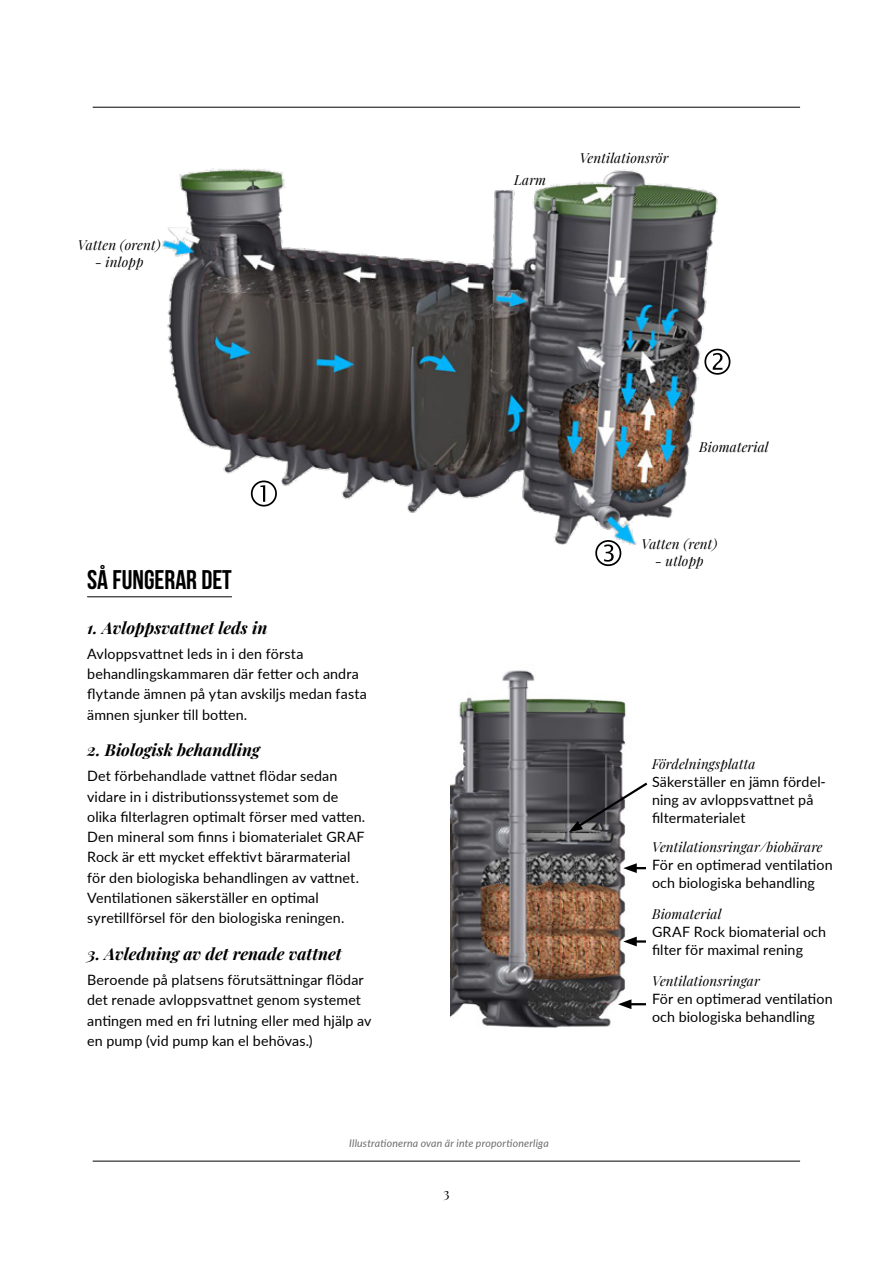
<style>
.page{position:relative;width:893px;height:1263px;background:#fff}
.page>*{position:absolute;margin:0;border:0;box-sizing:border-box;transform-origin:0 0}
.t1{font:27px "Bebas Neue";color:#000}
.t2{font:italic 700 16.5px "Playfair Display";color:#000}
.t3{font:14.25px/20.2px "Lato";letter-spacing:.01em;color:#000}
.t4{font:italic 13.5px "Playfair Display";letter-spacing:.01em;color:#000}
.t5{font:13.5px "Playfair Display";color:#000}
.t6{font:italic 10.5px "Lato";letter-spacing:.02em;color:#6b6b6a}
</style>
<div class="page">
<hr style="left:93px;top:107px;width:707px;height:1px;background:#000">
<hr style="left:93px;top:1161px;width:707px;height:1px;background:#000">
<img style="left:163px;top:168px;width:557px;height:388px">
<hr style="left:87px;top:596px;width:145px;height:1px;background:#000">
<svg style="left:251px;top:480px;width:26px;height:26px"></svg>
<svg style="left:704px;top:349px;width:26px;height:26px"></svg>
<svg style="left:595px;top:540px;width:26px;height:26px"></svg>
<img style="left:451px;top:670px;width:186px;height:358px">
<svg style="left:569px;top:780px;width:79px;height:52px"></svg>
<svg style="left:623px;top:863px;width:23px;height:10px"></svg>
<svg style="left:618px;top:999px;width:28px;height:10px"></svg>
<svg style="left:623px;top:936px;width:23px;height:10px"></svg>
<p class="t4" style="left:78px;top:235px;width:84px">Vatten (orent)</p>
<p class="t4" style="left:95px;top:251px;width:50px">- inlopp</p>
<p class="t4" style="left:514px;top:169px;width:34px">Larm</p>
<p class="t4" style="left:580px;top:148px;width:90px">Ventilationsrör</p>
<h1 class="t1" style="left:87px;top:565px;width:146px">SÅ FUNGERAR DET</h1>
<p class="t2" style="left:87px;top:614px;width:182px">1. Avloppsvattnet leds in</p>
<p class="t3" style="left:87px;top:643px;width:281px">Avloppsvattnet leds in i den första behandlingskammaren där fetter och andra flytande ämnen på ytan avskiljs medan fasta ämnen sjunker till botten.</p>
<p class="t2" style="left:87px;top:737px;width:174px">2. Biologisk behandling</p>
<p class="t3" style="left:87px;top:765px;width:280px">Det förbehandlade vattnet flödar sedan vidare in i distributionssystemet som de olika filterlagren optimalt förser med vatten.<br>Den mineral som finns i biomaterialet GRAF Rock är ett mycket effektivt bärarmaterial för den biologiska behandlingen av vattnet.<br>Ventilationen säkerställer en optimal syretillförsel för den biologiska reningen.</p>
<p class="t2" style="left:87px;top:940px;width:256px">3. Avledning av det renade vattnet</p>
<p class="t3" style="left:87px;top:969px;width:286px">Beroende på platsens förutsättningar flödar det renade avloppsvattnet genom systemet antingen med en fri lutning eller med hjälp av en pump (vid pump kan el behövas.)</p>
<p class="t6" style="left:349px;top:1135px;width:201px">Illustrationerna ovan är inte proportionerliga</p>
<p class="t5" style="left:443px;top:1182px;width:8px">3</p>
<p class="t4" style="left:699px;top:437px;width:71px">Biomaterial</p>
<p class="t4" style="left:641px;top:534px;width:78px">Vatten (rent)</p>
<p class="t4" style="left:655px;top:550px;width:50px">- utlopp</p>
<p class="t4" style="left:652px;top:753px;width:105px">Fördelningsplatta</p>
<p class="t3" style="left:652px;top:772px;width:175px;line-height:18px">Säkerställer en jämn fördel&shy;ning av avloppsvattnet på filtermaterialet</p>
<p class="t4" style="left:652px;top:837px;width:172px">Ventilationsringar/biobärare</p>
<p class="t3" style="left:652px;top:855px;width:182px;line-height:18px">För en optimerad ventilation och biologiska behandling</p>
<p class="t4" style="left:652px;top:904px;width:71px">Biomaterial</p>
<p class="t3" style="left:652px;top:922px;width:176px;line-height:18px">GRAF Rock biomaterial och filter för maximal rening</p>
<p class="t4" style="left:652px;top:971px;width:109px">Ventilationsringar</p>
<p class="t3" style="left:652px;top:989px;width:182px;line-height:18px">För en optimerad ventilation och biologiska behandling</p>
</div>
